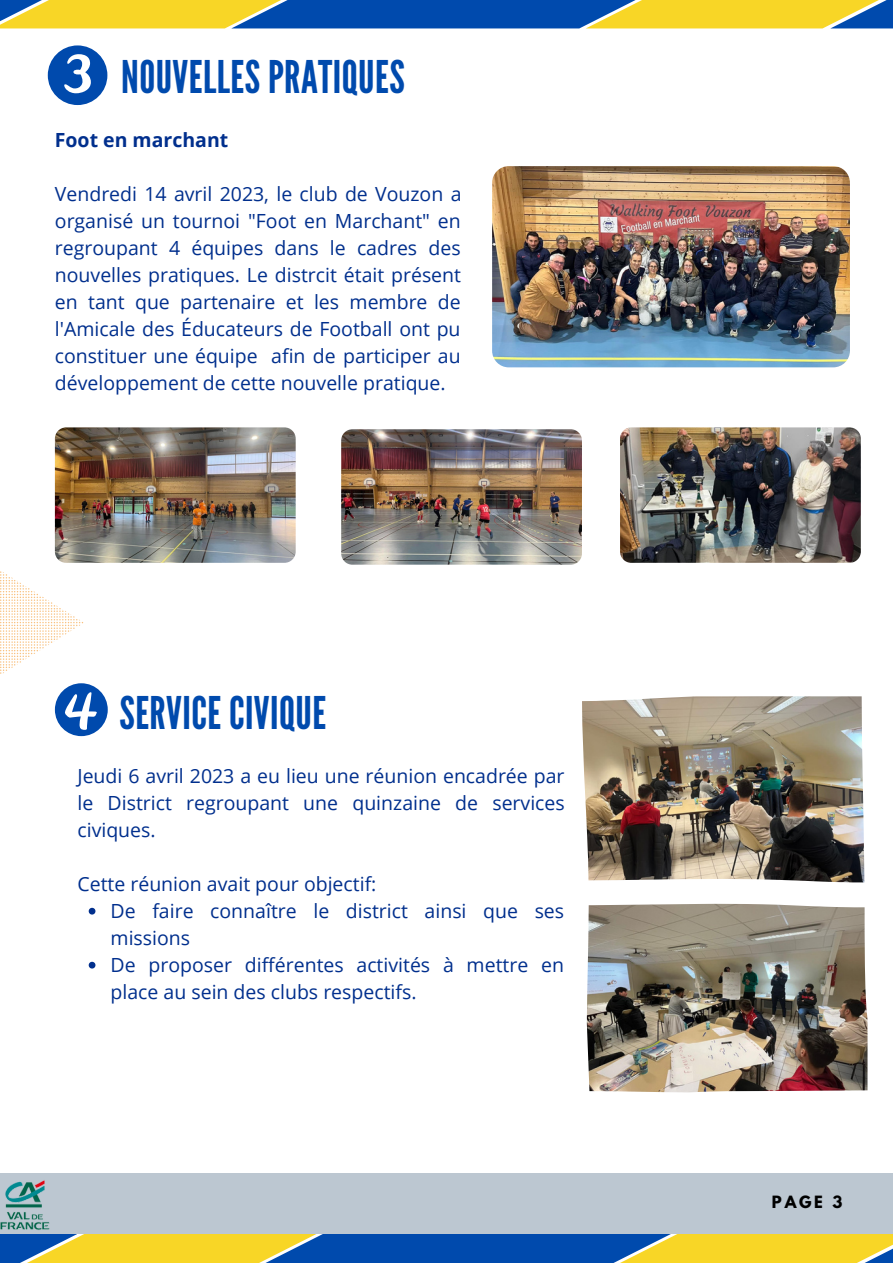
<style>
.page{position:relative;width:893px;height:1264px;background:#fff}
.page>*{position:absolute;margin:0;border:0;box-sizing:border-box;transform-origin:0 0}
.t1{font:45px "League Gothic";letter-spacing:.01em;color:#004aad}
.t2{font:19.5px/27px "Open Sans";color:#012f8d;text-align:justify}
.t3{font:700 19.5px "Open Sans";color:#012f8d}
.t4{font:700 15px "League Spartan";color:#000}
</style>
<div class="page">
<div style="left:0;top:1173px;width:892px;height:60px;background:#bcc7d1"></div>
<svg style="left:0;top:1233px;width:210px;height:29px;background:#d6c443"></svg>
<svg style="left:210px;top:1233px;width:354px;height:29px;background:#406f92"></svg>
<svg style="left:564px;top:1233px;width:245px;height:29px;background:#a8aa5b"></svg>
<svg style="left:809px;top:1233px;width:83px;height:29px;background:#e5cd3f"></svg>
<div style="left:0;top:0;width:337px;height:28px;background:#f8d626"></div>
<div style="left:231px;top:0;width:460px;height:28px;background:#004aad"></div>
<div style="left:585px;top:0;width:307px;height:28px;background:#f8d626"></div>
<svg style="left:830px;top:0;width:62px;height:28px;fill:#004aad"></svg>
<img style="left:0;top:1180px;width:66px;height:65px">
<svg style="left:0;top:571px;width:83px;height:102px"></svg>
<svg style="left:48px;top:45px;width:59px;height:60px"></svg>
<img style="left:55px;top:427px;width:241px;height:136px;border-radius:11px">
<img style="left:620px;top:427px;width:240px;height:136px;border-radius:11px">
<img style="left:492px;top:166px;width:357px;height:201px;border-radius:17px">
<img style="left:341px;top:429px;width:241px;height:135px;border-radius:11px">
<svg style="left:55px;top:683px;width:53px;height:53px"></svg>
<img style="left:582px;top:696px;width:282px;height:186px">
<img style="left:587px;top:903px;width:280px;height:189px">
<svg style="left:89px;top:907px;width:6px;height:7px"></svg>
<svg style="left:89px;top:961px;width:6px;height:7px"></svg>
<p class="t1" style="left:121px;top:51px;width:285px">NOUVELLES PRATIQUES</p>
<p class="t3" style="left:55px;top:126px;width:175px">Foot en marchant</p>
<p class="t2" style="left:55px;top:180px;width:408px">Vendredi 14 avril 2023, le club de Vouzon a organisé un tournoi "Foot en Marchant" en regroupant 4 équipes dans le cadres des nouvelles pratiques. Le distrcit était présent en tant que partenaire et les membre de l'Amicale des Éducateurs de Football ont pu constituer une équipe afin de participer au développement de cette nouvelle pratique.</p>
<p class="t1" style="left:119px;top:687px;width:208px">SERVICE CIVIQUE</p>
<p class="t2" style="left:77px;top:762px;width:489px">Jeudi 6 avril 2023 a eu lieu une réunion encadrée par le District regroupant une quinzaine de services civiques.</p>
<p class="t2" style="left:77px;top:869px;width:300px">Cette réunion avait pour objectif:</p>
<p class="t2" style="left:111px;top:896px;width:455px">De faire connaître le district ainsi que ses missions</p>
<p class="t2" style="left:111px;top:950px;width:455px">De proposer différentes activités à mettre en place au sein des clubs respectifs.</p>
<p class="t4" style="left:771px;top:1194px;width:72px">PAGE 3</p>
</div>
